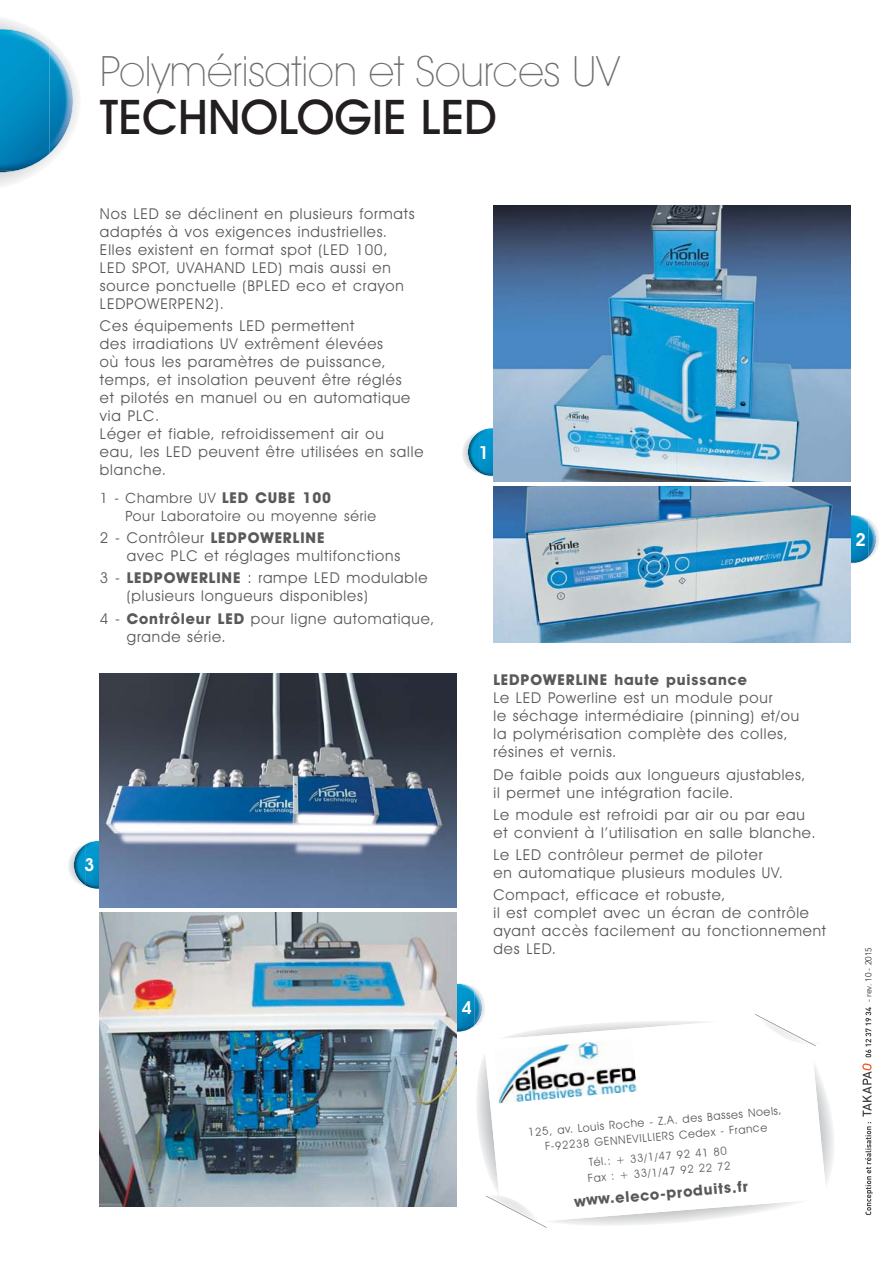
<style>
.page{position:relative;width:893px;height:1263px;background:#fff}
.page>*{position:absolute;margin:0;border:0;box-sizing:border-box;transform-origin:0 0}
.t1{font:500 48px "Avant Garde IT Cby BT";color:#231f20}
.t2{font:200 42px "Avant Garde IT Cby BT";color:#6d6e70}
.t3{font:600 18px "Avant Garde IT Cby BT";color:#fff}
.t4{font:15px/18px "Avant Garde IT Cby BT";letter-spacing:.055em;color:#58595b}
.t5{font:700 15px "Avant Garde IT Cby BT";letter-spacing:.06em;color:#58595b}
.t6{font:14.25px/18px "Avant Garde IT Cby BT";letter-spacing:.055em;color:#58595b}
.t7{font:11.25px/15.5px "Avant Garde IT Cby BT";color:#58595b;text-align:center}
.t8{font:300 8.7px "Avenir";color:#231f20}
.s1{font-weight:700;font-size:15px}
.s2{font-weight:700}
</style>
<div class="page">
<img style="left:0;top:29px;width:50px;height:141px">
<img style="left:50px;top:48px;width:23px;height:106px">
<svg style="left:0;top:170px;width:19px;height:2px"></svg>
<svg style="left:484px;top:1021px;width:342px;height:201px"></svg>
<img style="left:815px;top:1021px;width:8px;height:24px">
<svg style="left:755px;top:1014px;width:60px;height:32px"></svg>
<svg style="left:486px;top:1195px;width:60px;height:33px"></svg>
<svg style="left:865px;top:1007px;width:6px;height:50px"></svg>
<svg style="left:862px;top:1063px;width:10px;height:152px"></svg>
<img style="left:462px;top:439px;width:18px;height:35px">
<img style="left:868px;top:519px;width:11px;height:40px">
<img style="left:468px;top:431px;width:12px;height:42px">
<img style="left:480px;top:428px;width:13px;height:47px">
<img style="left:868px;top:521px;width:8px;height:36px">
<img style="left:850px;top:515px;width:18px;height:47px">
<img style="left:493px;top:205px;width:357px;height:277px">
<img style="left:493px;top:487px;width:357px;height:155px">
<img style="left:68px;top:843px;width:18px;height:37px">
<img style="left:457px;top:983px;width:28px;height:47px">
<img style="left:74px;top:844px;width:12px;height:23px">
<img style="left:86px;top:847px;width:13px;height:36px">
<img style="left:86px;top:841px;width:13px;height:6px">
<img style="left:74px;top:867px;width:12px;height:19px">
<svg style="left:86px;top:883px;width:13px;height:6px"></svg>
<img style="left:474px;top:990px;width:8px;height:36px">
<img style="left:457px;top:990px;width:17px;height:36px">
<img style="left:457px;top:984px;width:17px;height:6px">
<img style="left:457px;top:1026px;width:17px;height:5px">
<svg style="left:457px;top:1030px;width:9px;height:2px"></svg>
<img style="left:99px;top:674px;width:358px;height:234px">
<img style="left:99px;top:913px;width:358px;height:293px">
<img style="left:494px;top:1038px;width:143px;height:66px">
<h2 class="t2" style="left:100px;top:46px;width:521px">Polymérisation et Sources UV</h2>
<h1 class="t1" style="left:100px;top:99px;width:398px">TECHNOLOGIE LED</h1>
<p class="t4" style="left:100px;top:206px;width:316px">Nos LED se déclinent en plusieurs formats adaptés à vos exigences industrielles.<br>Elles existent en format spot (LED 100, LED SPOT, UVAHAND LED) mais aussi en source ponctuelle (BPLED eco et crayon LEDPOWERPEN2).</p>
<p class="t4" style="left:100px;top:319px;width:325px">Ces équipements LED permettent<br>des irradiations UV extrêment élevées<br>où tous les paramètres de puissance, temps, et insolation peuvent être réglés<br>et pilotés en manuel ou en automatique via PLC.<br>Léger et fiable, refroidissement air ou<br>eau, les LED peuvent être utilisées en salle blanche.</p>
<p class="t6" style="left:125px;top:490px;width:252px;text-indent:-25px">1 - Chambre UV <span class="s1">LED CUBE 100<br></span>Pour Laboratoire ou moyenne série</p>
<p class="t4" style="left:127px;top:530px;width:275px;text-indent:-27px">2 - Contrôleur <span class="s2">LEDPOWERLINE<br></span>avec PLC et réglages multifonctions</p>
<p class="t4" style="left:127px;top:571px;width:302px;text-indent:-27px">3 - <span class="s2">LEDPOWERLINE</span> : rampe LED modulable (plusieurs longueurs disponibles)</p>
<p class="t4" style="left:127px;top:611px;width:309px;text-indent:-27px">4 - <span class="s2">Contrôleur LED</span> pour ligne automatique, grande série.</p>
<p class="t3" style="left:84px;top:855px;width:12px">3</p>
<p class="t3" style="left:478px;top:442px;width:12px">1</p>
<p class="t3" style="left:461px;top:997px;width:12px">4</p>
<p class="t5" style="left:493px;top:671px;width:255px">LEDPOWERLINE haute puissance</p>
<p class="t4" style="left:493px;top:691px;width:307px">Le LED Powerline est un module pour<br>le séchage intermédiaire (pinning) et/ou la polymérisation complète des colles, résines et vernis.</p>
<p class="t4" style="left:493px;top:767px;width:313px">De faible poids aux longueurs ajustables, il permet une intégration facile.</p>
<p class="t4" style="left:493px;top:807px;width:323px">Le module est refroidi par air ou par eau et convient à l’utilisation en salle blanche.</p>
<p class="t4" style="left:493px;top:847px;width:291px">Le LED contrôleur permet de piloter en automatique plusieurs modules UV.</p>
<p class="t4" style="left:493px;top:888px;width:334px">Compact, efficace et robuste,<br>il est complet avec un écran de contrôle ayant accès facilement au fonctionnement des LED.</p>
<p class="t3" style="left:855px;top:529px;width:12px">2</p>
<p class="t8" style="left:864px;top:1002px;width:56px;rotate:-90deg">- rev. 10 - 2015</p>
<p class="t7" style="left:527px;top:1126px;width:255px;rotate:-5deg">125, av. Louis Roche - Z.A. des Basses Noels,<br>F-92238 GENNEVILLIERS Cedex - France</p>
<p class="t7" style="left:586px;top:1156px;width:145px;text-align:left;rotate:-5deg">Tél.: + 33/1/47 92 41 80<br>Fax : + 33/1/47 92 22 72</p>
<p class="t5" style="left:573px;top:1193px;width:176px;rotate:-5deg">www.eleco-produits.fr</p>
</div>
